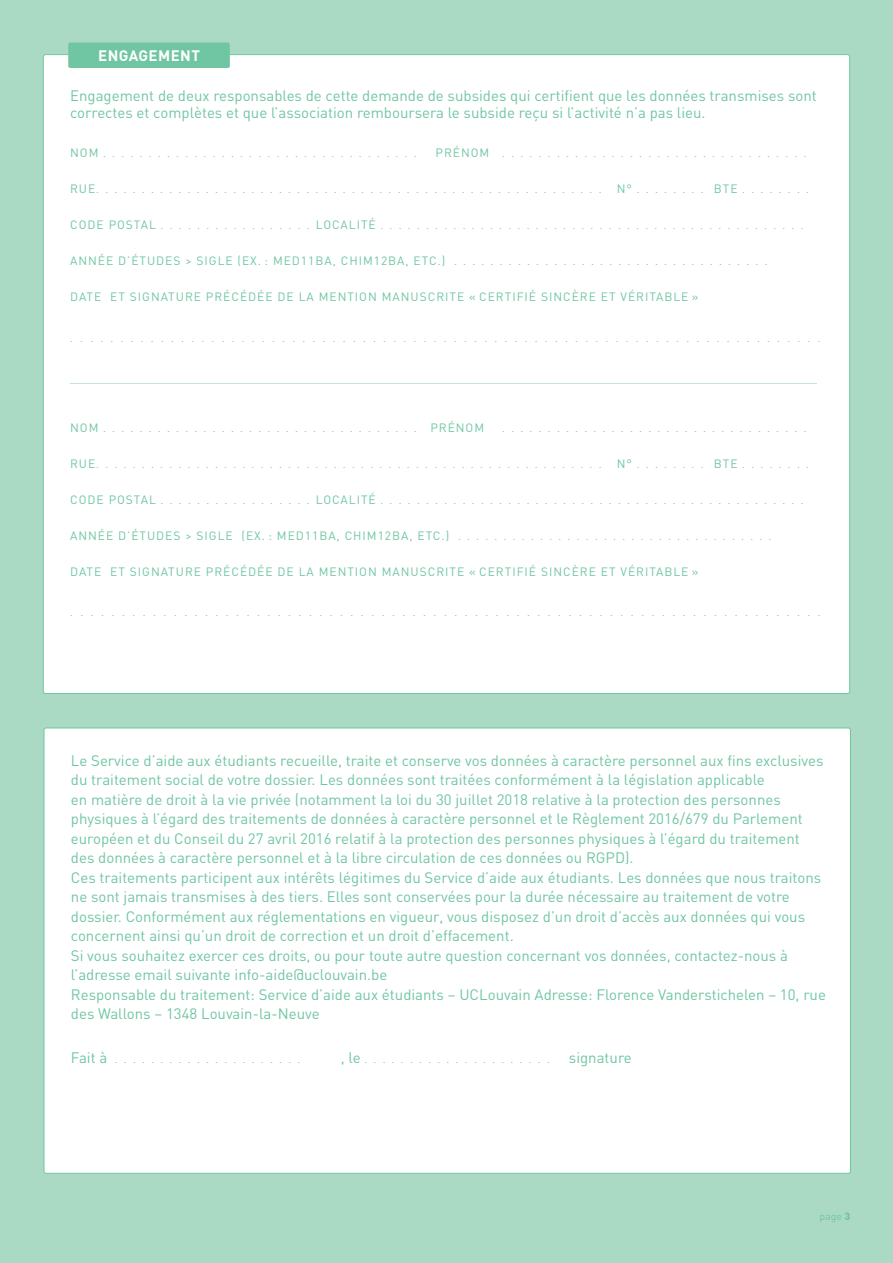
<style>
.page{position:relative;width:893px;height:1263px;background:#abdac4}
.page>*{position:absolute;margin:0;border:0;box-sizing:border-box;transform-origin:0 0}
.t1{font:15px/19.5px "DIN";color:#70c6a2}
.t2{font:700 15px "DIN";letter-spacing:.03em;color:#fff}
.t3{font:12px "DIN";letter-spacing:.08em;color:#70c6a2}
.t4{font:10.5px "DIN";color:#70c6a2}
.s1{font-size:12px}
.s2{font-size:10.5px}
.s3{font-size:15px}
.s4{font-weight:900}
</style>
<div class="page">
<div style="left:43px;top:55px;width:807px;height:638px;background:#fff;border-radius:2px"></div>
<div style="left:68px;top:43px;width:162px;height:25px;background:#70c6a2;border-radius:2px"></div>
<hr style="left:70px;top:383px;width:746px;height:1px;background:#c6e5d5">
<div style="left:44px;top:728px;width:806px;height:445px;background:#fff;border-radius:2px"></div>
<p class="t2" style="left:98px;top:46px;width:103px">ENGAGEMENT</p>
<p class="t1" style="left:70px;top:87px;width:748px;line-height:17.2px">Engagement de deux responsables de cette demande de subsides qui certifient que les données transmises sont correctes et complètes et que l’association remboursera le subside reçu si l’activité n’a pas lieu.</p>
<p class="t4" style="left:70px;top:148px;width:348px"><span class="s1">NOM</span>...................................</p>
<p class="t4" style="left:436px;top:148px;width:372px"><span class="s1">PRÉNOM</span> ..................................</p>
<p class="t4" style="left:70px;top:184px;width:533px"><span class="s1">RUE</span>........................................................</p>
<p class="t4" style="left:617px;top:184px;width:194px"><span class="s1">N°</span>........ <span class="s1">BTE</span>........</p>
<p class="t4" style="left:70px;top:220px;width:735px"><span class="s1">CODE POSTAL</span>.................<span class="s1">LOCALITÉ</span>...............................................</p>
<p class="t3" style="left:70px;top:254px;width:699px">ANNÉE D’ÉTUDES &gt; SIGLE (EX. : MED11BA, CHIM12BA, ETC.) <span class="s2">. . . . . . . . . . . . . . . . . . . . . . . . . . . . . . . . . . .</span></p>
<p class="t3" style="left:70px;top:290px;width:630px">DATE ET SIGNATURE PRÉCÉDÉE DE LA MENTION MANUSCRITE « CERTIFIÉ SINCÈRE ET VÉRITABLE »</p>
<p class="t4" style="left:70px;top:332px;width:752px">...........................................................................</p>
<p class="t4" style="left:70px;top:422px;width:415px"><span class="s1">NOM</span>................................... <span class="s1">PRÉNOM</span></p>
<p class="t4" style="left:502px;top:422px;width:306px">..................................</p>
<p class="t4" style="left:70px;top:458px;width:533px"><span class="s1">RUE</span>........................................................</p>
<p class="t4" style="left:617px;top:458px;width:194px"><span class="s1">N°</span>........ <span class="s1">BTE</span>........</p>
<p class="t4" style="left:70px;top:494px;width:735px"><span class="s1">CODE POSTAL</span>.................<span class="s1">LOCALITÉ</span>...............................................</p>
<p class="t3" style="left:70px;top:529px;width:703px">ANNÉE D’ÉTUDES &gt; SIGLE (EX. : MED11BA, CHIM12BA, ETC.) <span class="s2">. . . . . . . . . . . . . . . . . . . . . . . . . . . . . . . . . . .</span></p>
<p class="t3" style="left:70px;top:565px;width:630px">DATE ET SIGNATURE PRÉCÉDÉE DE LA MENTION MANUSCRITE « CERTIFIÉ SINCÈRE ET VÉRITABLE »</p>
<p class="t4" style="left:70px;top:607px;width:752px">.........................................................................</p>
<p class="t1" style="left:71px;top:751px;width:757px">Le Service d’aide aux étudiants recueille, traite et conserve vos données à caractère personnel aux fins exclusives du traitement social de votre dossier. Les données sont traitées conformément à la législation applicable<br>en matière de droit à la vie privée (notamment la loi du 30 juillet 2018 relative à la protection des personnes physiques à l’égard des traitements de données à caractère personnel et le Règlement 2016/679 du Parlement européen et du Conseil du 27 avril 2016 relatif à la protection des personnes physiques à l’égard du traitement des données à caractère personnel et à la libre circulation de ces données ou RGPD).<br>Ces traitements participent aux intérêts légitimes du Service d’aide aux étudiants. Les données que nous traitons ne sont jamais transmises à des tiers. Elles sont conservées pour la durée nécessaire au traitement de votre dossier. Conformément aux réglementations en vigueur, vous disposez d’un droit d’accès aux données qui vous concernent ainsi qu’un droit de correction et un droit d’effacement.<br>Si vous souhaitez exercer ces droits, ou pour toute autre question concernant vos données, contactez-nous à l’adresse email suivante info-aide@uclouvain.be<br>Responsable du traitement: Service d’aide aux étudiants – UCLouvain Adresse: Florence Vanderstichelen – 10, rue des Wallons – 1348 Louvain-la-Neuve</p>
<p class="t4" style="left:71px;top:1053px;width:231px"><span class="s3">Fait à</span> .....................</p>
<p class="t4" style="left:341px;top:1053px;width:210px"><span class="s3">, le</span> .....................</p>
<p class="t1" style="left:569px;top:1048px;width:64px">signature</p>
<p class="t4" style="left:819px;top:1210px;width:32px">page <span class="s4">3</span></p>
</div>
